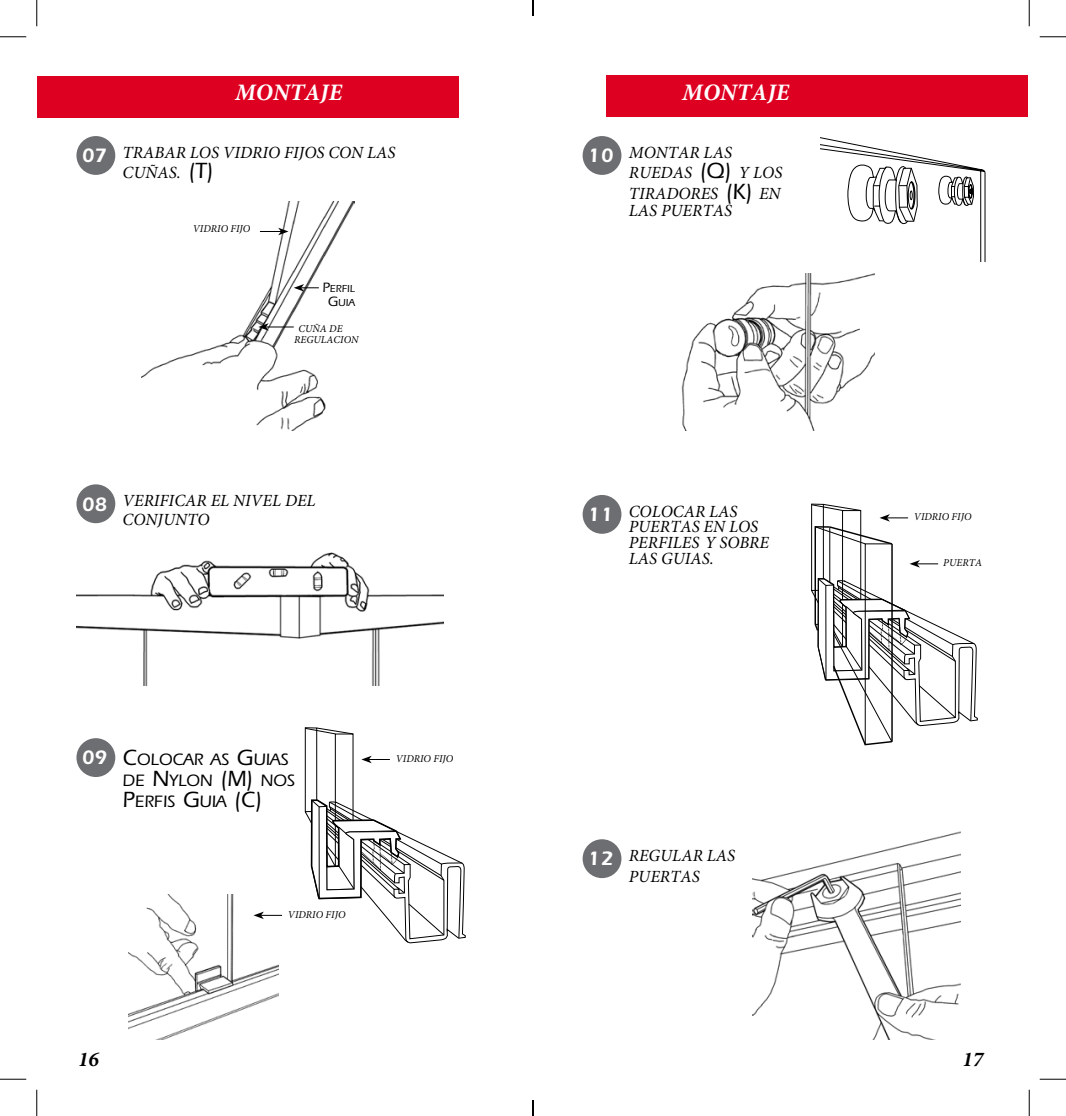
<style>
.page{position:relative;width:1066px;height:1116px;background:#fff}
.page>*{position:absolute;margin:0;border:0;box-sizing:border-box;transform-origin:0 0}
.t1{font:italic 700 23.62px "Minion Pro";color:#fff}
.t2{font:italic 700 21px "Minion Pro";color:#000}
.t3{font:600 20.12px "ITC Eras Std";color:#fff}
.t4{font:italic 17.15px/15.8px "Minion Pro";color:#000}
.t5{font:500 17.15px/21px "ITC Eras Std";color:#000}
.t6{font:italic 10.5px/11.2px "Minion Pro";color:#000}
.t7{font:500 10.5px/14px "ITC Eras Std";color:#000;text-align:center}
.s1{font-family:"ITC Eras Std";font-weight:500;font-style:normal;font-size:22.75px}
.s2{font-size:14px}
.s3{font-size:22.75px}
</style>
<div class="page">
<div style="left:606px;top:75px;width:421px;height:42px;background:#de0021"></div>
<div style="left:38px;top:76px;width:421px;height:41px;background:#de0021"></div>
<img style="left:77px;top:552px;width:367px;height:133px">
<div style="left:76px;top:484px;width:39px;height:39px;background:#6d6e71;border-radius:50%"></div>
<img style="left:128px;top:894px;width:151px;height:145px">
<div style="left:76px;top:738px;width:39px;height:38px;background:#6d6e71;border-radius:50%"></div>
<img style="left:142px;top:201px;width:213px;height:229px">
<div style="left:76px;top:136px;width:39px;height:39px;background:#6d6e71;border-radius:50%"></div>
<svg style="left:260px;top:228px;width:28px;height:7px"></svg>
<svg style="left:305px;top:727px;width:161px;height:217px"></svg>
<svg style="left:253px;top:911px;width:29px;height:8px"></svg>
<svg style="left:258px;top:323px;width:36px;height:8px"></svg>
<svg style="left:294px;top:284px;width:25px;height:7px"></svg>
<svg style="left:821px;top:137px;width:164px;height:124px"></svg>
<img style="left:681px;top:273px;width:193px;height:157px">
<div style="left:582px;top:136px;width:39px;height:39px;background:#6d6e71;border-radius:50%"></div>
<div style="left:582px;top:495px;width:39px;height:38px;background:#6d6e71;border-radius:50%"></div>
<img style="left:752px;top:831px;width:208px;height:208px">
<div style="left:582px;top:839px;width:39px;height:39px;background:#6d6e71;border-radius:50%"></div>
<svg style="left:811px;top:503px;width:167px;height:243px"></svg>
<svg style="left:0;top:36px;width:26px;height:1px"></svg>
<svg style="left:1039px;top:36px;width:27px;height:1px"></svg>
<svg style="left:0;top:1078px;width:26px;height:1px"></svg>
<svg style="left:1039px;top:1078px;width:27px;height:1px"></svg>
<svg style="left:36px;top:0;width:1px;height:26px"></svg>
<svg style="left:36px;top:1089px;width:1px;height:26px"></svg>
<svg style="left:1029px;top:0;width:1px;height:26px"></svg>
<svg style="left:1029px;top:1089px;width:1px;height:26px"></svg>
<svg style="left:532px;top:0;width:2px;height:16px"></svg>
<svg style="left:532px;top:1100px;width:2px;height:15px"></svg>
<h1 class="t1" style="left:235px;top:76px;width:109px">MONTAJE</h1>
<h1 class="t1" style="left:682px;top:76px;width:109px">MONTAJE</h1>
<p class="t3" style="left:82px;top:144px;width:27px">07</p>
<p class="t4" style="left:123px;top:142px;width:274px;line-height:20.5px">TRABAR LOS VIDRIO FIJOS CON LAS<br>CUÑAS. <span class="s1">(T)</span></p>
<p class="t3" style="left:588px;top:144px;width:27px">10</p>
<p class="t4" style="left:629px;top:142px;width:155px;line-height:20.7px">MONTAR LAS<br>RUEDAS <span class="s1">(Q)</span> Y LOS<br>TIRADORES <span class="s1">(K)</span> EN</p>
<p class="t4" style="left:629px;top:202px;width:105px">LAS PUERTAS</p>
<p class="t6" style="left:193px;top:223px;width:59px">VIDRIO FIJO</p>
<p class="t7" style="left:322px;top:282px;width:34px"><span class="s2">P</span>ERFIL<br><span class="s2">G</span>UIA</p>
<p class="t6" style="left:294px;top:322px;width:66px;text-indent:4px">CUÑA DE<br>REGULACION</p>
<p class="t3" style="left:82px;top:492px;width:27px">08</p>
<p class="t4" style="left:123px;top:491px;width:194px;line-height:18.4px">VERIFICAR EL NIVEL DEL<br>CONJUNTO</p>
<p class="t3" style="left:588px;top:502px;width:27px">11</p>
<p class="t4" style="left:629px;top:503px;width:142px">COLOCAR LAS<br>PUERTAS EN LOS<br>PERFILES Y SOBRE<br>LAS GUIAS.</p>
<p class="t6" style="left:914px;top:511px;width:59px">VIDRIO FIJO</p>
<p class="t6" style="left:943px;top:557px;width:40px">PUERTA</p>
<p class="t3" style="left:82px;top:746px;width:27px">09</p>
<p class="t5" style="left:123px;top:748px;width:174px"><span class="s3">C</span>OLOCAR AS <span class="s3">G</span>UIAS<br>DE <span class="s3">N</span>YLON <span class="s3">(M)</span> NOS<br><span class="s3">P</span>ERFIS <span class="s3">G</span>UIA <span class="s3">(C)</span></p>
<p class="t6" style="left:396px;top:752px;width:59px">VIDRIO FIJO</p>
<p class="t3" style="left:588px;top:847px;width:27px">12</p>
<p class="t4" style="left:629px;top:844px;width:108px;line-height:20.8px">REGULAR LAS<br>PUERTAS</p>
<p class="t6" style="left:288px;top:908px;width:59px">VIDRIO FIJO</p>
<p class="t2" style="left:78px;top:1043px;width:22px">16</p>
<p class="t2" style="left:962px;top:1043px;width:22px">17</p>
</div>
